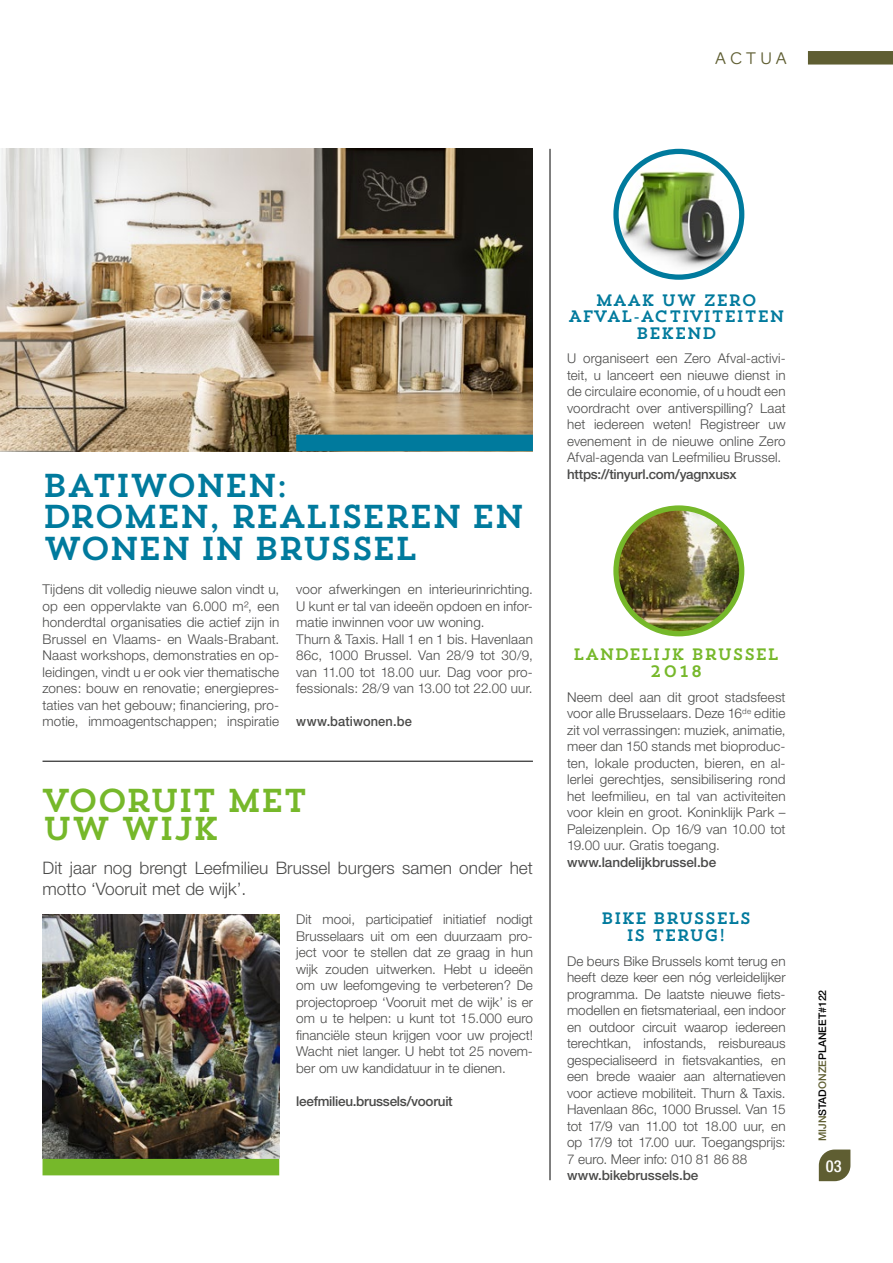
<style>
.page{position:relative;width:893px;height:1263px;background:#fff}
.page>*{position:absolute;margin:0;border:0;box-sizing:border-box;transform-origin:0 0}
.t1{font:33px/31.5px "Trend Slab One";letter-spacing:-.06em;color:#007a9d}
.t2{font:33px/28.5px "Trend Slab One";letter-spacing:-.065em;color:#76b82a}
.t3{font:18px "Omnes";letter-spacing:.22em;color:#5f5e32}
.t4{font:300 17.25px/21px "Helvetica Neue";color:#4a4a49}
.t5{font:16.5px/16.5px "Trend Slab One";color:#007a9d;text-align:center}
.t6{font:16.5px/16.5px "Trend Slab One";color:#76b82a;text-align:center}
.t7{font:500 condensed 16.5px "Helvetica Neue";color:#fff}
.t8{font:300 13.5px/16.5px "Helvetica Neue LT Std";letter-spacing:.005em;color:#4a4a49;text-align:justify}
.t9{font:300 13.5px/16.5px "Helvetica Neue";letter-spacing:.01em;color:#4a4a49;text-align:justify}
.t10{font:500 13.5px "Helvetica Neue LT Std";letter-spacing:-.01em;color:#4a4a49}
.t11{font:500 13.5px "Helvetica Neue";letter-spacing:-.02em;color:#4a4a49}
.t12{font:500 13.5px "Helvetica Neue";letter-spacing:.01em;color:#4a4a49;scale:.95 1}
.t13{font:500 10.5px "Helvetica Neue LT Std";color:#000}
.s1{color:#5f5e32}
</style>
<div class="page">
<img style="left:0;top:149px;width:533px;height:302px">
<div style="left:808px;top:51px;width:85px;height:14px;background:#5f5e32"></div>
<svg style="left:819px;top:1149px;width:31px;height:32px"></svg>
<hr style="left:43px;top:761px;width:490px;height:1px;background:#000">
<img style="left:616px;top:151px;width:126px;height:126px;border-radius:63px">
<div style="left:613px;top:149px;width:131px;height:131px;border:5px solid #007a9d;border-radius:50%"></div>
<img style="left:616px;top:508px;width:126px;height:126px;border-radius:63px">
<div style="left:613px;top:505px;width:131px;height:131px;border:5px solid #76b82a;border-radius:50%"></div>
<img style="left:43px;top:914px;width:236px;height:245px">
<div style="left:43px;top:1159px;width:236px;height:16px;background:#76b82a"></div>
<div style="left:296px;top:435px;width:237px;height:16px;background:#007a9d"></div>
<hr style="left:550px;top:149px;width:1px;height:1031px;background:#000">
<h2 class="t3" style="left:715px;top:46px;width:73px">ACTUA</h2>
<h1 class="t1" style="left:43px;top:469px;width:484px">BATIWONEN:<br>DROMEN, REALISEREN EN<br>WONEN IN BRUSSEL</h1>
<p class="t9" style="left:43px;top:581px;width:238px">Tijdens dit volledig nieuwe salon vindt u, op een oppervlakte van 6.000 m², een honderdtal organisaties die actief zijn in Brussel en Vlaams- en Waals-Brabant.<br>Naast workshops, demonstraties en op&shy;leidingen, vindt u er ook vier thematische zones: bouw en renovatie; energiepres&shy;taties van het gebouw; financiering, pro&shy;motie, immoagentschappen; inspiratie</p>
<p class="t9" style="left:296px;top:581px;width:238px;text-align:left">voor afwerkingen en interieurinrichting.<br>U kunt er tal van ideeën opdoen en infor&shy;matie inwinnen voor uw woning.<br>Thurn &amp; Taxis. Hall 1 en 1 bis. Havenlaan 86c, 1000 Brussel. Van 28/9 tot 30/9, van 11.00 tot 18.00 uur. Dag voor pro&shy;fessionals: 28/9 van 13.00 tot 22.00 uur.</p>
<p class="t12" style="left:296px;top:713px;width:123px">www.batiwonen.be</p>
<h1 class="t2" style="left:43px;top:785px;width:268px">VOORUIT MET<br>UW WIJK</h1>
<p class="t4" style="left:43px;top:857px;width:492px">Dit jaar nog brengt Leefmilieu Brussel burgers samen onder het motto ‘Vooruit met de wijk’.</p>
<p class="t9" style="left:296px;top:911px;width:238px">Dit mooi, participatief initiatief nodigt Brusselaars uit om een duurzaam pro&shy;ject voor te stellen dat ze graag in hun wijk zouden uitwerken. Hebt u ideeën om uw leefomgeving te verbeteren? De projectoproep ‘Vooruit met de wijk’ is er om u te helpen: u kunt tot 15.000 euro financiële steun krijgen voor uw project!<br>Wacht niet langer. U hebt tot 25 novem&shy;ber om uw kandidatuur in te dienen.</p>
<p class="t11" style="left:296px;top:1093px;width:158px">leefmilieu.brussels/vooruit</p>
<p class="t5" style="left:568px;top:291px;width:219px">MAAK UW ZERO<br>AFVAL-ACTIVITEITEN<br>BEKEND</p>
<p class="t8" style="left:567px;top:350px;width:220px">U organiseert een Zero Afval-activi&shy;teit, u lanceert een nieuwe dienst in de circulaire economie, of u houdt een voordracht over antiverspilling? Laat het iedereen weten! Registreer uw evenement in de nieuwe online Zero Afval-agenda van Leefmilieu Brussel.</p>
<p class="t10" style="left:567px;top:466px;width:171px">https://tinyurl.com/yagnxusx</p>
<p class="t6" style="left:573px;top:646px;width:208px">LANDELIJK BRUSSEL<br>2018</p>
<p class="t8" style="left:567px;top:688px;width:220px">Neem deel aan dit groot stadsfeest voor alle Brusselaars. Deze 16<sup>de</sup> editie zit vol verrassingen: muziek, animatie, meer dan 150 stands met bioproduc&shy;ten, lokale producten, bieren, en al&shy;lerlei gerechtjes, sensibilisering rond het leefmilieu, en tal van activiteiten voor klein en groot. Koninklijk Park – Paleizenplein. Op 16/9 van 10.00 tot 19.00 uur. Gratis toegang.</p>
<p class="t10" style="left:567px;top:854px;width:151px">www.landelijkbrussel.be</p>
<p class="t5" style="left:601px;top:910px;width:152px">BIKE BRUSSELS<br>IS TERUG!</p>
<p class="t8" style="left:567px;top:952px;width:220px">De beurs Bike Brussels komt terug en heeft deze keer een nóg verleidelijker programma. De laatste nieuwe fiets&shy;modellen en fietsmateriaal, een indoor en outdoor circuit waarop iedereen terechtkan, infostands, reisbureaus gespecialiseerd in fietsvakanties, en een brede waaier aan alternatieven voor actieve mobiliteit. Thurn &amp; Taxis.<br>Havenlaan 86c, 1000 Brussel. Van 15 tot 17/9 van 11.00 tot 18.00 uur, en op 17/9 tot 17.00 uur. Toegangsprijs:<br>7 euro. Meer info: 010 81 86 88</p>
<p class="t10" style="left:567px;top:1167px;width:133px">www.bikebrussels.be</p>
<p class="t13" style="left:816px;top:1141px;width:153px;rotate:-90deg"><span class="s1">MIJN</span>STAD<span class="s1">ONZE</span>PLANEET#122</p>
<p class="t7" style="left:826px;top:1156px;width:17px">03</p>
</div>
